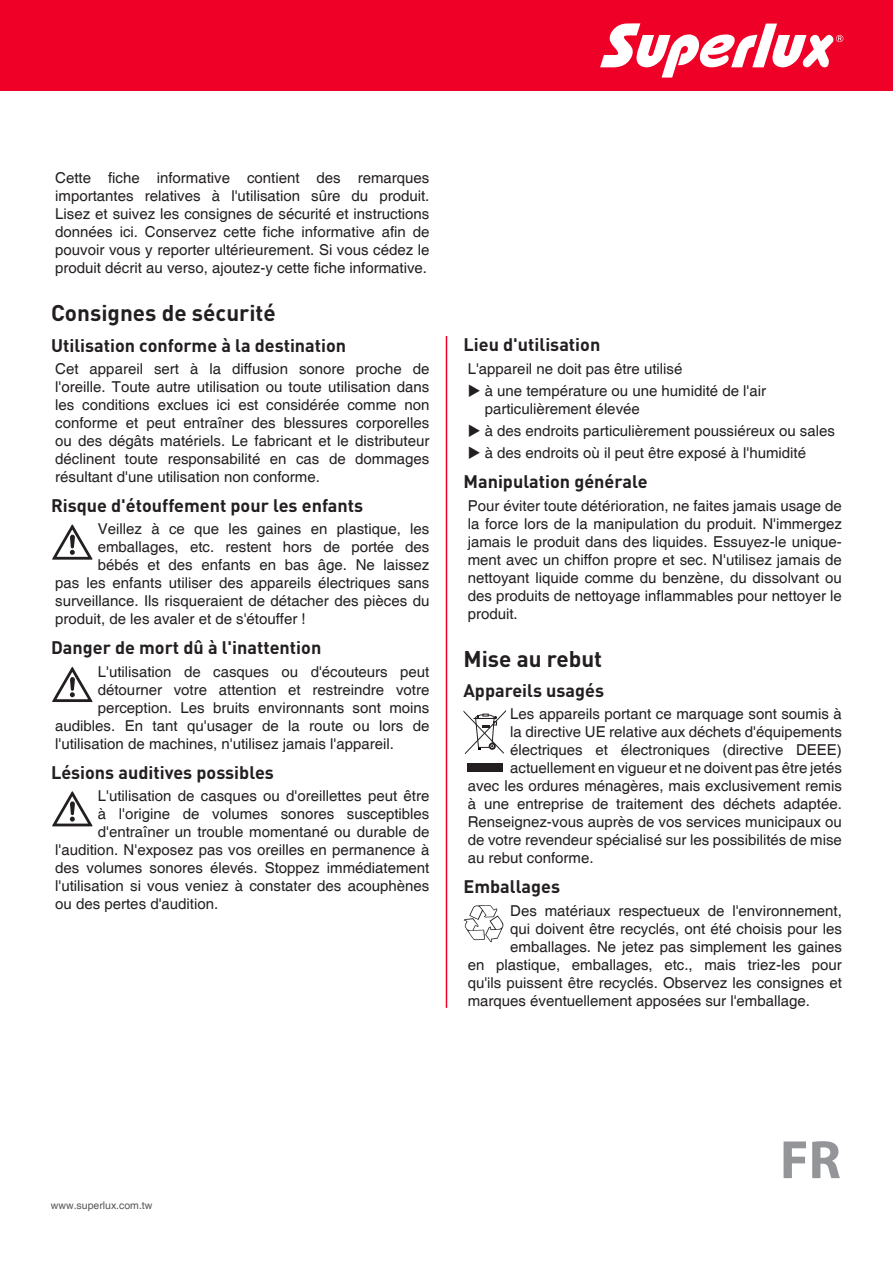
<style>
.page{position:relative;width:893px;height:1263px;background:#fff}
.page>*{position:absolute;margin:0;border:0;box-sizing:border-box;transform-origin:0 0}
.t1{font:700 54.3px "Myriad Pro";color:#939598}
.Safety_head{font:700 22.5px "DIN Pro";color:#231f20}
.Safety_subhead{font:700 18px "DIN Pro";color:#231f20}
.Body_text{font:15px/18px "Helvetica";color:#231f20;text-align:justify}
.t2{font:10.5px "Helvetica";color:#57585a}
</style>
<div class="page">
<div style="left:0;top:0;width:893px;height:91px;background:#ef0027"></div>
<svg style="left:600px;top:23px;width:243px;height:55px"></svg>
<svg style="left:52px;top:524px;width:41px;height:36px"></svg>
<svg style="left:52px;top:667px;width:41px;height:35px"></svg>
<svg style="left:52px;top:791px;width:41px;height:36px"></svg>
<div style="left:468px;top:763px;width:35px;height:8px;background:#231f20"></div>
<svg style="left:463px;top:710px;width:43px;height:44px"></svg>
<svg style="left:464px;top:905px;width:39px;height:37px"></svg>
<hr style="left:446px;top:336px;width:1px;height:672px;background:#ef0027">
<p class="Body_text" style="left:55px;top:169px;width:376px">Cette fiche informative contient des remarques importantes relatives à l'utilisation sûre du produit.<br>Lisez et suivez les consignes de sécurité et instructions données ici. Conservez cette fiche informative afin de pouvoir vous y reporter ultérieurement. Si vous cédez le produit décrit au verso, ajoutez-y cette fiche informative.</p>
<p class="Safety_head" style="left:51px;top:294px;width:226px">Consignes de sécurité</p>
<p class="Safety_subhead" style="left:51px;top:330px;width:297px">Utilisation conforme à la destination</p>
<p class="Body_text" style="left:55px;top:360px;width:376px">Cet appareil sert à la diffusion sonore proche de l'oreille. Toute autre utilisation ou toute utilisation dans les conditions exclues ici est considérée comme non conforme et peut entraîner des blessures corporelles ou des dégâts matériels. Le fabricant et le distributeur déclinent toute responsabilité en cas de dommages résultant d'une utilisation non conforme.</p>
<p class="Safety_subhead" style="left:51px;top:490px;width:314px">Risque d'étouffement pour les enfants</p>
<p class="Body_text" style="left:98px;top:520px;width:333px">Veillez à ce que les gaines en plastique, les</p>
<p class="Body_text" style="left:98px;top:538px;width:333px">emballages, etc. restent hors de portée des</p>
<p class="Body_text" style="left:98px;top:556px;width:333px">bébés et des enfants en bas âge. Ne laissez</p>
<p class="Body_text" style="left:55px;top:574px;width:376px">pas les enfants utiliser des appareils électriques sans</p>
<p class="Body_text" style="left:55px;top:592px;width:376px">surveillance. Ils risqueraient de détacher des pièces du</p>
<p class="Body_text" style="left:55px;top:610px;width:252px">produit, de les avaler et de s'étouffer !</p>
<p class="Safety_subhead" style="left:51px;top:633px;width:272px">Danger de mort dû à l'inattention</p>
<p class="Body_text" style="left:98px;top:663px;width:333px">L'utilisation de casques ou d'écouteurs peut</p>
<p class="Body_text" style="left:98px;top:681px;width:333px">détourner votre attention et restreindre votre</p>
<p class="Body_text" style="left:98px;top:699px;width:333px">perception. Les bruits environnants sont moins</p>
<p class="Body_text" style="left:55px;top:717px;width:376px">audibles. En tant qu'usager de la route ou lors de</p>
<p class="Body_text" style="left:55px;top:735px;width:340px">l'utilisation de machines, n'utilisez jamais l'appareil.</p>
<p class="Safety_subhead" style="left:51px;top:757px;width:224px">Lésions auditives possibles</p>
<p class="Body_text" style="left:98px;top:787px;width:333px">L'utilisation de casques ou d'oreillettes peut être</p>
<p class="Body_text" style="left:98px;top:805px;width:333px">à l'origine de volumes sonores susceptibles</p>
<p class="Body_text" style="left:98px;top:823px;width:333px">d'entraîner un trouble momentané ou durable de</p>
<p class="Body_text" style="left:55px;top:841px;width:376px">l'audition. N'exposez pas vos oreilles en permanence à</p>
<p class="Body_text" style="left:55px;top:859px;width:376px">des volumes sonores élevés. Stoppez immédiatement</p>
<p class="Body_text" style="left:55px;top:877px;width:376px">l'utilisation si vous veniez à constater des acouphènes</p>
<p class="Body_text" style="left:55px;top:895px;width:164px">ou des pertes d'audition.</p>
<p class="Safety_subhead" style="left:463px;top:330px;width:138px">Lieu d'utilisation</p>
<p class="Body_text" style="left:468px;top:360px;width:216px">L'appareil ne doit pas être utilisé</p>
<p class="Body_text" style="left:485px;top:382px;width:283px">à une température ou une humidité de l'air particulièrement élevée</p>
<p class="Body_text" style="left:485px;top:422px;width:352px">à des endroits particulièrement poussiéreux ou sales</p>
<p class="Body_text" style="left:485px;top:445px;width:323px">à des endroits où il peut être exposé à l'humidité</p>
<p class="Safety_subhead" style="left:463px;top:467px;width:186px">Manipulation générale</p>
<p class="Body_text" style="left:468px;top:497px;width:376px">Pour éviter toute détérioration, ne faites jamais usage de la force lors de la manipulation du produit. N'immergez jamais le produit dans des liquides. Essuyez-le unique&shy;ment avec un chiffon propre et sec. N'utilisez jamais de nettoyant liquide comme du benzène, du dissolvant ou des produits de nettoyage inflammables pour nettoyer le produit.</p>
<p class="Safety_head" style="left:463px;top:640px;width:140px">Mise au rebut</p>
<p class="Safety_subhead" style="left:463px;top:675px;width:142px">Appareils usagés</p>
<p class="Body_text" style="left:510px;top:705px;width:333px">Les appareils portant ce marquage sont soumis à</p>
<p class="Body_text" style="left:510px;top:723px;width:333px">la directive UE relative aux déchets d'équipements</p>
<p class="Body_text" style="left:510px;top:741px;width:333px">électriques et électroniques (directive DEEE)</p>
<p class="Body_text" style="left:510px;top:759px;width:333px">actuellement en vigueur et ne doivent pas être jetés</p>
<p class="Body_text" style="left:468px;top:777px;width:376px">avec les ordures ménagères, mais exclusivement remis</p>
<p class="Body_text" style="left:468px;top:795px;width:376px">à une entreprise de traitement des déchets adaptée.</p>
<p class="Body_text" style="left:468px;top:813px;width:376px">Renseignez-vous auprès de vos services municipaux ou</p>
<p class="Body_text" style="left:468px;top:831px;width:376px">de votre revendeur spécialisé sur les possibilités de mise</p>
<p class="Body_text" style="left:468px;top:849px;width:127px">au rebut conforme.</p>
<p class="Safety_subhead" style="left:463px;top:872px;width:98px">Emballages</p>
<p class="Body_text" style="left:510px;top:902px;width:333px">Des matériaux respectueux de l'environnement,</p>
<p class="Body_text" style="left:510px;top:920px;width:333px">qui doivent être recyclés, ont été choisis pour les</p>
<p class="Body_text" style="left:510px;top:938px;width:333px">emballages. Ne jetez pas simplement les gaines</p>
<p class="Body_text" style="left:468px;top:956px;width:376px">en plastique, emballages, etc., mais triez-les pour</p>
<p class="Body_text" style="left:468px;top:974px;width:376px">qu'ils puissent être recyclés. Observez les consignes et</p>
<p class="Body_text" style="left:468px;top:992px;width:344px">marques éventuellement apposées sur l'emballage.</p>
<p class="t2" style="left:51px;top:1199px;width:103px">www.superlux.com.tw</p>
<h1 class="t1" style="left:780px;top:1127px;width:62px">FR</h1>
</div>
